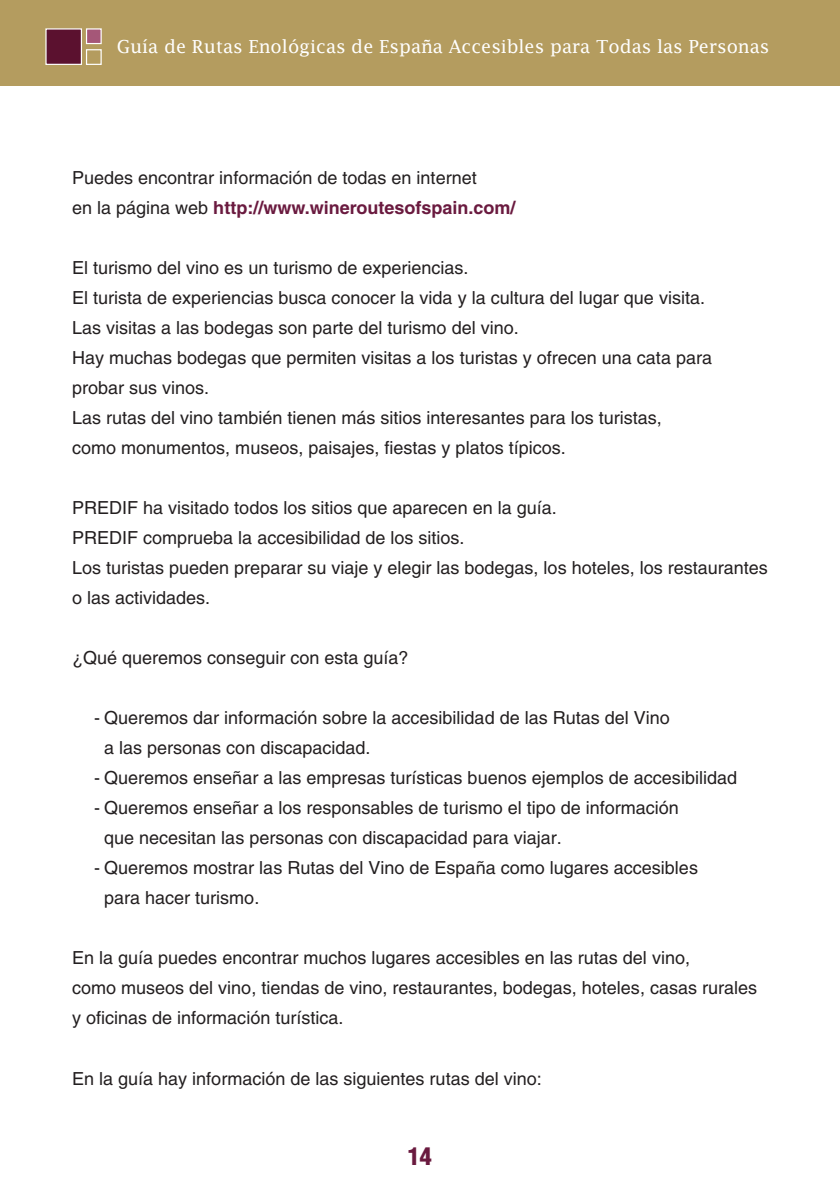
<style>
.page{position:relative;width:840px;height:1191px;background:#fff}
.page>*{position:absolute;margin:0;border:0;box-sizing:border-box;transform-origin:0 0}
.t1{font:900 condensed 24px "Helvetica";color:#6a1a3f}
.t2{font:18px/30px "Helvetica";color:#231f20}
.t3{font:18px "Lucida Fax";color:#fff}
.t4{font:700 18px "Helvetica CE";color:#6a1a3f}
.s1{font-family:"Helvetica";font-weight:400;color:#231f20}
</style>
<div class="page">
<div style="left:0;top:0;width:839px;height:85px;background:#b49c5f"></div>
<div style="left:45px;top:28px;width:37px;height:37px;background:#5b112f;border:1px solid #fff"></div>
<div style="left:86px;top:28px;width:16px;height:16px;background:#a55778;border:1px solid #fff"></div>
<div style="left:86px;top:49px;width:16px;height:16px;background:#b49c5f;border:1px solid #fff"></div>
<p class="t3" style="left:117px;top:36px;width:653px">Guía de Rutas Enológicas de España Accesibles para Todas las Personas</p>
<p class="t2" style="left:72px;top:163px;width:406px">Puedes encontrar información de todas en internet</p>
<p class="t4" style="left:72px;top:197px;width:445px"><span class="s1">en la página web</span> http://www.wineroutesofspain.com/</p>
<p class="t2" style="left:72px;top:253px;width:641px">El turismo del vino es un turismo de experiencias.<br>El turista de experiencias busca conocer la vida y la cultura del lugar que visita.<br>Las visitas a las bodegas son parte del turismo del vino.<br>Hay muchas bodegas que permiten visitas a los turistas y ofrecen una cata para probar sus vinos.<br>Las rutas del vino también tienen más sitios interesantes para los turistas,<br>como monumentos, museos, paisajes, fiestas y platos típicos.</p>
<p class="t2" style="left:72px;top:493px;width:697px">PREDIF ha visitado todos los sitios que aparecen en la guía.<br>PREDIF comprueba la accesibilidad de los sitios.<br>Los turistas pueden preparar su viaje y elegir las bodegas, los hoteles, los restaurantes o las actividades.</p>
<p class="t2" style="left:72px;top:643px;width:338px">¿Qué queremos conseguir con esta guía?</p>
<p class="t2" style="left:104px;top:703px;width:567px;text-indent:-10px">- Queremos dar información sobre la accesibilidad de las Rutas del Vino a las personas con discapacidad.</p>
<p class="t2" style="left:94px;top:763px;width:644px">- Queremos enseñar a las empresas turísticas buenos ejemplos de accesibilidad</p>
<p class="t2" style="left:104px;top:793px;width:576px;text-indent:-10px">- Queremos enseñar a los responsables de turismo el tipo de información que necesitan las personas con discapacidad para viajar.</p>
<p class="t2" style="left:104px;top:853px;width:595px;text-indent:-10px">- Queremos mostrar las Rutas del Vino de España como lugares accesibles para hacer turismo.</p>
<p class="t2" style="left:72px;top:943px;width:686px">En la guía puedes encontrar muchos lugares accesibles en las rutas del vino,<br>como museos del vino, tiendas de vino, restaurantes, bodegas, hoteles, casas rurales y oficinas de información turística.</p>
<p class="t2" style="left:72px;top:1063px;width:471px">En la guía hay información de las siguientes rutas del vino:</p>
<h1 class="t1" style="left:408px;top:1140px;width:25px">14</h1>
</div>
